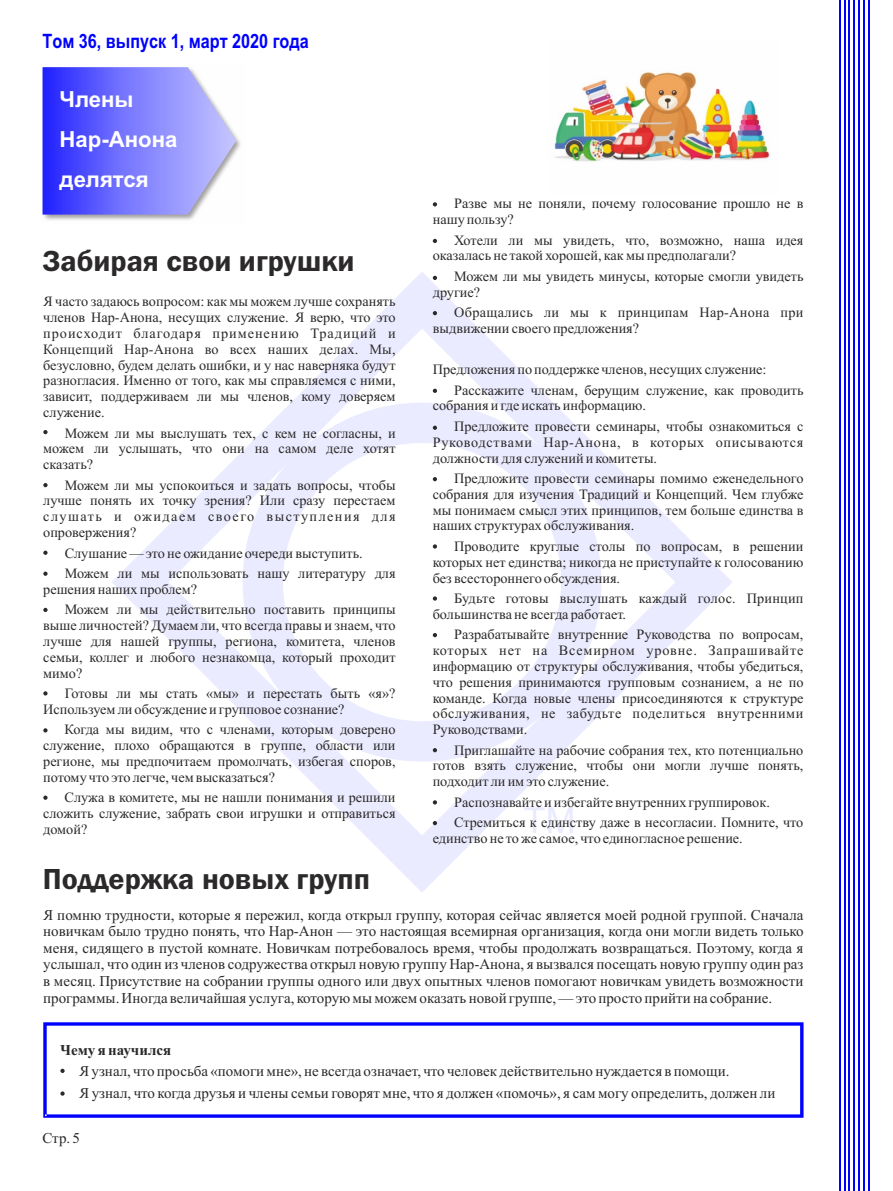
<style>
.page{position:relative;width:893px;height:1191px;background:#fff}
.page>*{position:absolute;margin:0;border:0;box-sizing:border-box;transform-origin:0 0}
.t1{font:600 30px "Franklin Gothic";color:#2b2929}
.t2{font:700 22.2px/40.2px "Arial";color:#fff}
.t3{font:700 19.8px "Arial Narrow";color:#00f}
.t4{font:15px/16.6px "Times New Roman";color:#2b2929;text-align:justify}
.t5{font:700 15px "Times New Roman";color:#2b2929}
.t6{font:14.25px/15.8px "Times New Roman";color:#2b2929}
.t7{font:14.25px/15.8px "Times New Roman";letter-spacing:.035em;color:#2b2929}
.t8{font:14.25px/15.8px "Times New Roman";letter-spacing:.02em;color:#2b2929}
</style>
<div class="page">
<img style="left:554px;top:72px;width:216px;height:90px">
<img style="left:42px;top:67px;width:199px;height:153px">
<svg style="left:112px;top:272px;width:620px;height:620px"></svg>
<svg style="left:524px;top:807px;width:49px;height:26px"></svg>
<svg style="left:43px;top:67px;width:193px;height:148px;background:#8282fd"></svg>
<hr style="left:839px;top:0;width:1px;height:1191px;background:#00f">
<hr style="left:844px;top:0;width:1px;height:1191px;background:#00f">
<hr style="left:849px;top:0;width:1px;height:1191px;background:#00f">
<hr style="left:853px;top:0;width:2px;height:1191px;background:#00f">
<hr style="left:858px;top:0;width:2px;height:1191px;background:#00f">
<hr style="left:863px;top:0;width:2px;height:1191px;background:#00f">
<hr style="left:868px;top:0;width:1px;height:1191px;background:#00f">
<svg style="left:43px;top:430px;width:5px;height:4px"></svg>
<svg style="left:43px;top:483px;width:5px;height:4px"></svg>
<svg style="left:433px;top:276px;width:4px;height:4px"></svg>
<svg style="left:433px;top:389px;width:4px;height:4px"></svg>
<svg style="left:433px;top:425px;width:4px;height:5px"></svg>
<svg style="left:43px;top:1022px;width:760px;height:95px"></svg>
<svg style="left:43px;top:550px;width:5px;height:5px"></svg>
<svg style="left:43px;top:571px;width:5px;height:5px"></svg>
<svg style="left:43px;top:608px;width:5px;height:4px"></svg>
<svg style="left:43px;top:691px;width:5px;height:4px"></svg>
<svg style="left:43px;top:728px;width:5px;height:4px"></svg>
<svg style="left:43px;top:795px;width:5px;height:5px"></svg>
<svg style="left:433px;top:202px;width:4px;height:4px"></svg>
<svg style="left:433px;top:239px;width:4px;height:4px"></svg>
<svg style="left:433px;top:311px;width:4px;height:4px"></svg>
<svg style="left:433px;top:477px;width:4px;height:4px"></svg>
<svg style="left:433px;top:544px;width:4px;height:4px"></svg>
<svg style="left:433px;top:596px;width:4px;height:4px"></svg>
<svg style="left:433px;top:633px;width:4px;height:4px"></svg>
<svg style="left:433px;top:748px;width:4px;height:4px"></svg>
<svg style="left:433px;top:800px;width:4px;height:4px"></svg>
<svg style="left:433px;top:821px;width:4px;height:4px"></svg>
<svg style="left:60px;top:1068px;width:5px;height:5px"></svg>
<svg style="left:60px;top:1091px;width:5px;height:4px"></svg>
<h3 class="t3" style="left:43px;top:34px;width:268px">Том 36, выпуск 1, март 2020 года</h3>
<h2 class="t2" style="left:60px;top:81px;width:119px">Члены<br>Нар-Анона делятся</h2>
<h1 class="t1" style="left:43px;top:250px;width:313px">Забирая свои игрушки</h1>
<p class="t6" style="left:43px;top:295px;width:354px;text-align:justify">Я часто задаюсь вопросом: как мы можем лучше сохранять членов Нар-Анона, несущих служение. Я верю, что это происходит благодаря применению Традиций и Концепций Нар-Анона во всех наших делах. Мы, безусловно, будем делать ошибки, и у нас наверняка будут разногласия. Именно от того, как мы справляемся с ними, зависит, поддерживаем ли мы членов, кому доверяем служение.</p>
<p class="t6" style="left:43px;top:426px;width:354px;text-align:justify;text-indent:21px">Можем ли мы выслушать тех, с кем не согласны, и можем ли услышать, что они на самом деле хотят сказать?</p>
<p class="t6" style="left:43px;top:478px;width:354px;text-align:justify;text-indent:21px">Можем ли мы успокоиться и задать вопросы, чтобы лучше понять их точку зрения? Или сразу перестаем слушать и ожидаем своего выступления для опровержения?</p>
<p class="t6" style="left:65px;top:544px;width:332px;line-height:20.5px">Слушание — это не ожидание очереди выступить.<br>Можем ли мы использовать нашу литературу для</p>
<p class="t6" style="left:65px;top:580px;width:332px;line-height:20.5px;text-indent:-21px">решения наших проблем?<br>Можем ли мы действительно поставить принципы</p>
<p class="t6" style="left:43px;top:619px;width:354px;text-align:justify">выше личностей? Думаем ли, что всегда правы и знаем, что лучше для нашей группы, региона, комитета, членов семьи, коллег и любого незнакомца, который проходит мимо?</p>
<p class="t6" style="left:43px;top:686px;width:354px;text-indent:21px">Готовы ли мы стать «мы» и перестать быть «я»?<br>Используем ли обсуждение и групповое сознание?</p>
<p class="t6" style="left:43px;top:723px;width:354px;text-align:justify;text-indent:21px">Когда мы видим, что с членами, которым доверено служение, плохо обращаются в группе, области или регионе, мы предпочитаем промолчать, избегая споров, потому что это легче, чем высказаться?</p>
<p class="t6" style="left:43px;top:791px;width:354px;text-align:justify;text-indent:21px">Служа в комитете, мы не нашли понимания и решили сложить служение, забрать свои игрушки и отправиться домой?</p>
<h1 class="t1" style="left:43px;top:867px;width:329px">Поддержка новых групп</h1>
<p class="t6" style="left:433px;top:197px;width:372px;text-indent:21px">Разве мы не поняли, почему голосование прошло не в нашу пользу?</p>
<p class="t6" style="left:433px;top:233px;width:372px;text-indent:21px">Хотели ли мы увидеть, что, возможно, наша идея оказалась не такой хорошей, как мы предполагали?</p>
<p class="t6" style="left:433px;top:270px;width:372px;text-indent:21px">Можем ли мы увидеть минусы, которые смогли увидеть другие?</p>
<p class="t8" style="left:433px;top:306px;width:372px;text-indent:21px">Обращались ли мы к принципам Нар-Анона при выдвижении своего предложения?</p>
<p class="t6" style="left:454px;top:360px;width:351px;line-height:20.5px;text-indent:-21px">Предложения по поддержке членов, несущих служение:<br>Расскажите членам, берущим служение, как проводить</p>
<p class="t6" style="left:454px;top:397px;width:351px;line-height:20.5px;text-indent:-21px">собрания и где искать информацию.<br>Предложите провести семинары, чтобы ознакомиться с</p>
<p class="t7" style="left:433px;top:435px;width:372px">Руководствами Нар-Анона, в которых описываются должности для служений и комитеты.</p>
<p class="t6" style="left:433px;top:472px;width:372px;text-align:justify;text-indent:21px">Предложите провести семинары помимо еженедельного собрания для изучения Традиций и Концепций. Чем глубже мы понимаем смысл этих принципов, тем больше единства в наших структурах обслуживания.</p>
<p class="t6" style="left:433px;top:540px;width:372px;text-align:justify;text-indent:21px">Проводите круглые столы по вопросам, в решении которых нет единства; никогда не приступайте к голосованию без всестороннего обсуждения.</p>
<p class="t6" style="left:433px;top:592px;width:372px;text-indent:21px">Будьте готовы выслушать каждый голос. Принцип большинства не всегда работает.</p>
<p class="t6" style="left:433px;top:628px;width:372px;text-align:justify;text-indent:21px">Разрабатывайте внутренние Руководства по вопросам, которых нет на Всемирном уровне. Запрашивайте информацию от структуры обслуживания, чтобы убедиться, что решения принимаются групповым сознанием, а не по команде. Когда новые члены присоединяются к структуре обслуживания, не забудьте поделиться внутренними Руководствами.</p>
<p class="t6" style="left:433px;top:743px;width:372px;text-align:justify;text-indent:21px">Приглашайте на рабочие собрания тех, кто потенциально готов взять служение, чтобы они могли лучше понять, подходит ли им это служение.</p>
<p class="t6" style="left:454px;top:793px;width:351px;line-height:20.5px">Распознавайте и избегайте внутренних группировок.<br>Стремиться к единству даже в несогласии. Помните, что</p>
<p class="t6" style="left:433px;top:831px;width:312px">единство не то же самое, что единогласное решение.</p>
<p class="t4" style="left:43px;top:907px;width:762px">Я помню трудности, которые я пережил, когда открыл группу, которая сейчас является моей родной группой. Сначала новичкам было трудно понять, что Нар-Анон — это настоящая всемирная организация, когда они могли видеть только меня, сидящего в пустой комнате. Новичкам потребовалось время, чтобы продолжать возвращаться. Поэтому, когда я услышал, что один из членов содружества открыл новую группу Нар-Анона, я вызвался посещать новую группу один раз в месяц. Присутствие на собрании группы одного или двух опытных членов помогают новичкам увидеть возможности программы. Иногда величайшая услуга, которую мы можем оказать новой группе, — это просто прийти на собрание.</p>
<p class="t5" style="left:60px;top:1044px;width:113px">Чему я научился</p>
<p class="t4" style="left:79px;top:1061px;width:697px;line-height:21.6px">Я узнал, что просьба «помоги мне», не всегда означает, что человек действительно нуждается в помощи.<br>Я узнал, что когда друзья и члены семьи говорят мне, что я должен «помочь», я сам могу определить, должен ли</p>
<p class="t4" style="left:43px;top:1131px;width:39px">Стр. 5</p>
</div>
